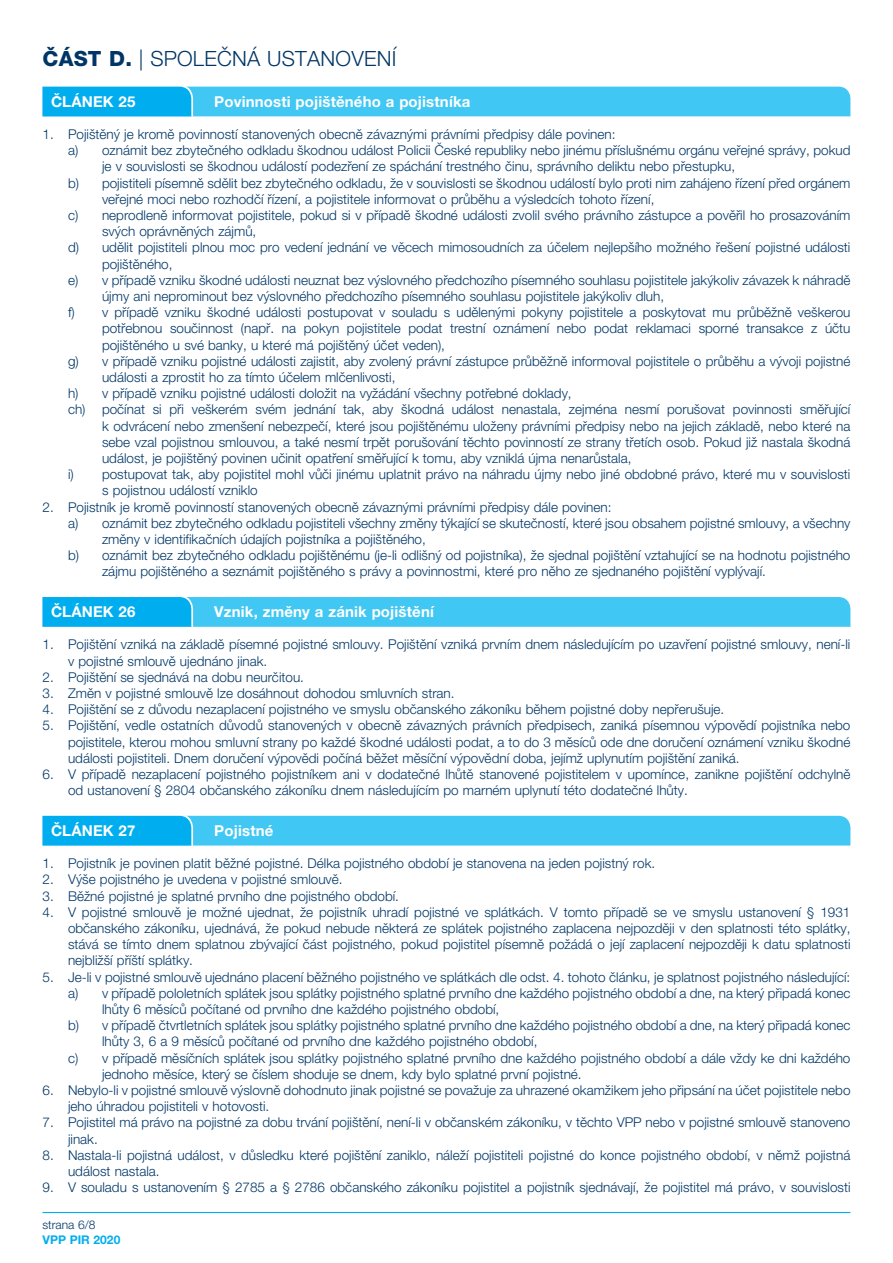
<style>
.page{position:relative;width:893px;height:1263px;background:#fff}
.page>*{position:absolute;margin:0;border:0;box-sizing:border-box;transform-origin:0 0}
.t1{font:300 21px "Helvetica Neue LT Pro";letter-spacing:.01em;color:#003667}
.t2{font:700 15px "Helvetica Neue LT Pro";letter-spacing:.01em;color:#fff}
.t3{font:300 13.5px/16.2px "Helvetica Neue LT Pro";color:#003667}
.t4{font:700 12px "Helvetica Neue LT Pro";color:#00aeef}
.t5{font:300 12px "Helvetica Neue LT Pro";color:#003667}
.s1{font-weight:800}
</style>
<div class="page">
<hr style="left:43px;top:1212px;width:807px;height:1px;background:#00aeef">
<svg style="left:43px;top:86px;width:807px;height:30px;background:#38c3f3"></svg>
<svg style="left:43px;top:597px;width:807px;height:30px;background:#35c2f3"></svg>
<svg style="left:43px;top:815px;width:807px;height:30px;background:#3ac4f3"></svg>
<h1 class="t1" style="left:43px;top:46px;width:355px"><span class="s1">ČÁST D.</span> | SPOLEČNÁ USTANOVENÍ</h1>
<p class="t2" style="left:51px;top:92px;width:86px">ČLÁNEK 25</p>
<p class="t2" style="left:214px;top:92px;width:258px">Povinnosti pojištěného a pojistníka</p>
<p class="t3" style="left:43px;top:126px;width:574px">1. Pojištěný je kromě povinností stanovených obecně závaznými právními předpisy dále povinen:</p>
<p class="t3" style="left:68px;top:142px;width:784px">a) oznámit bez zbytečného odkladu škodnou událost Policii České republiky nebo jinému příslušnému orgánu veřejné správy, pokud</p>
<p class="t3" style="left:102px;top:158px;width:635px">je v souvislosti se škodnou událostí podezření ze spáchání trestného činu, správního deliktu nebo přestupku,</p>
<p class="t3" style="left:68px;top:174px;width:784px">b) pojistiteli písemně sdělit bez zbytečného odkladu, že v souvislosti se škodnou událostí bylo proti nim zahájeno řízení před orgánem</p>
<p class="t3" style="left:102px;top:191px;width:554px">veřejné moci nebo rozhodčí řízení, a pojistitele informovat o průběhu a výsledcích tohoto řízení,</p>
<p class="t3" style="left:68px;top:207px;width:784px">c) neprodleně informovat pojistitele, pokud si v případě škodné události zvolil svého právního zástupce a pověřil ho prosazováním</p>
<p class="t3" style="left:102px;top:223px;width:156px">svých oprávněných zájmů,</p>
<p class="t3" style="left:68px;top:239px;width:784px">d) udělit pojistiteli plnou moc pro vedení jednání ve věcech mimosoudních za účelem nejlepšího možného řešení pojistné události</p>
<p class="t3" style="left:102px;top:255px;width:72px">pojištěného,</p>
<p class="t3" style="left:68px;top:272px;width:784px">e) v případě vzniku škodné události neuznat bez výslovného předchozího písemného souhlasu pojistitele jakýkoliv závazek k náhradě</p>
<p class="t3" style="left:102px;top:288px;width:564px">újmy ani neprominout bez výslovného předchozího písemného souhlasu pojistitele jakýkoliv dluh,</p>
<p class="t3" style="left:68px;top:304px;width:784px">f) v případě vzniku škodné události postupovat v souladu s udělenými pokyny pojistitele a poskytovat mu průběžně veškerou</p>
<p class="t3" style="left:102px;top:320px;width:750px">potřebnou součinnost (např. na pokyn pojistitele podat trestní oznámení nebo podat reklamaci sporné transakce z účtu</p>
<p class="t3" style="left:102px;top:336px;width:344px">pojištěného u své banky, u které má pojištěný účet veden),</p>
<p class="t3" style="left:68px;top:353px;width:784px">g) v případě vzniku pojistné události zajistit, aby zvolený právní zástupce průběžně informoval pojistitele o průběhu a vývoji pojistné</p>
<p class="t3" style="left:102px;top:369px;width:295px">události a zprostit ho za tímto účelem mlčenlivosti,</p>
<p class="t3" style="left:68px;top:385px;width:505px">h) v případě vzniku pojistné události doložit na vyžádání všechny potřebné doklady,</p>
<p class="t3" style="left:68px;top:401px;width:784px">ch) počínat si při veškerém svém jednání tak, aby škodná událost nenastala, zejména nesmí porušovat povinnosti směřující</p>
<p class="t3" style="left:102px;top:417px;width:750px">k odvrácení nebo zmenšení nebezpečí, které jsou pojištěnému uloženy právními předpisy nebo na jejich základě, nebo které na</p>
<p class="t3" style="left:102px;top:434px;width:750px">sebe vzal pojistnou smlouvou, a také nesmí trpět porušování těchto povinností ze strany třetích osob. Pokud již nastala škodná</p>
<p class="t3" style="left:102px;top:450px;width:531px">událost, je pojištěný povinen učinit opatření směřující k tomu, aby vzniklá újma nenarůstala,</p>
<p class="t3" style="left:68px;top:466px;width:784px">i) postupovat tak, aby pojistitel mohl vůči jinému uplatnit právo na náhradu újmy nebo jiné obdobné právo, které mu v souvislosti</p>
<p class="t3" style="left:102px;top:482px;width:157px">s pojistnou událostí vzniklo</p>
<p class="t3" style="left:43px;top:498px;width:570px">2. Pojistník je kromě povinností stanovených obecně závaznými právními předpisy dále povinen:</p>
<p class="t3" style="left:68px;top:515px;width:784px">a) oznámit bez zbytečného odkladu pojistiteli všechny změny týkající se skutečností, které jsou obsahem pojistné smlouvy, a všechny</p>
<p class="t3" style="left:102px;top:531px;width:325px">změny v identifikačních údajích pojistníka a pojištěného,</p>
<p class="t3" style="left:68px;top:547px;width:784px">b) oznámit bez zbytečného odkladu pojištěnému (je-li odlišný od pojistníka), že sjednal pojištění vztahující se na hodnotu pojistného</p>
<p class="t3" style="left:102px;top:563px;width:663px">zájmu pojištěného a seznámit pojištěného s právy a povinnostmi, které pro něho ze sjednaného pojištění vyplývají.</p>
<p class="t2" style="left:51px;top:602px;width:86px">ČLÁNEK 26</p>
<p class="t2" style="left:214px;top:602px;width:221px">Vznik, změny a zánik pojištění</p>
<p class="t3" style="left:68px;top:636px;width:784px;text-indent:-26px">1. Pojištění vzniká na základě písemné pojistné smlouvy. Pojištění vzniká prvním dnem následujícím po uzavření pojistné smlouvy, není-li v pojistné smlouvě ujednáno jinak.</p>
<p class="t3" style="left:43px;top:669px;width:260px">2. Pojištění se sjednává na dobu neurčitou.</p>
<p class="t3" style="left:43px;top:685px;width:411px">3. Změn v pojistné smlouvě lze dosáhnout dohodou smluvních stran.</p>
<p class="t3" style="left:43px;top:701px;width:681px">4. Pojištění se z důvodu nezaplacení pojistného ve smyslu občanského zákoníku během pojistné doby nepřerušuje.</p>
<p class="t3" style="left:68px;top:717px;width:784px;text-align:justify;text-indent:-26px">5. Pojištění, vedle ostatních důvodů stanovených v obecně závazných právních předpisech, zaniká písemnou výpovědí pojistníka nebo pojistitele, kterou mohou smluvní strany po každé škodné události podat, a to do 3 měsíců ode dne doručení oznámení vzniku škodné události pojistiteli. Dnem doručení výpovědi počíná běžet měsíční výpovědní doba, jejímž uplynutím pojištění zaniká.</p>
<p class="t3" style="left:68px;top:766px;width:784px;text-indent:-26px">6. V případě nezaplacení pojistného pojistníkem ani v dodatečné lhůtě stanovené pojistitelem v upomínce, zanikne pojištění odchylně od ustanovení § 2804 občanského zákoníku dnem následujícím po marném uplynutí této dodatečné lhůty.</p>
<p class="t2" style="left:51px;top:821px;width:86px">ČLÁNEK 27</p>
<p class="t2" style="left:214px;top:821px;width:61px">Pojistné</p>
<p class="t3" style="left:43px;top:855px;width:612px">1. Pojistník je povinen platit běžné pojistné. Délka pojistného období je stanovena na jeden pojistný rok.</p>
<p class="t3" style="left:43px;top:871px;width:299px">2. Výše pojistného je uvedena v pojistné smlouvě.</p>
<p class="t3" style="left:43px;top:887px;width:355px">3. Běžné pojistné je splatné prvního dne pojistného období.</p>
<p class="t3" style="left:68px;top:903px;width:784px;text-align:justify;text-indent:-26px">4. V pojistné smlouvě je možné ujednat, že pojistník uhradí pojistné ve splátkách. V tomto případě se ve smyslu ustanovení § 1931 občanského zákoníku, ujednává, že pokud nebude některá ze splátek pojistného zaplacena nejpozději v den splatnosti této splátky, stává se tímto dnem splatnou zbývající část pojistného, pokud pojistitel písemně požádá o její zaplacení nejpozději k datu splatnosti nejbližší příští splátky.</p>
<p class="t3" style="left:43px;top:968px;width:809px">5. Je-li v pojistné smlouvě ujednáno placení běžného pojistného ve splátkách dle odst. 4. tohoto článku, je splatnost pojistného následující:</p>
<p class="t3" style="left:68px;top:984px;width:784px">a) v případě pololetních splátek jsou splátky pojistného splatné prvního dne každého pojistného období a dne, na který připadá konec</p>
<p class="t3" style="left:102px;top:1001px;width:399px">lhůty 6 měsíců počítané od prvního dne každého pojistného období,</p>
<p class="t3" style="left:68px;top:1017px;width:784px">b) v případě čtvrtletních splátek jsou splátky pojistného splatné prvního dne každého pojistného období a dne, na který připadá konec</p>
<p class="t3" style="left:102px;top:1033px;width:437px">lhůty 3, 6 a 9 měsíců počítané od prvního dne každého pojistného období,</p>
<p class="t3" style="left:68px;top:1049px;width:784px">c) v případě měsíčních splátek jsou splátky pojistného splatné prvního dne každého pojistného období a dále vždy ke dni každého</p>
<p class="t3" style="left:102px;top:1065px;width:478px">jednoho měsíce, který se číslem shoduje se dnem, kdy bylo splatné první pojistné.</p>
<p class="t3" style="left:68px;top:1082px;width:784px;text-indent:-26px">6. Nebylo-li v pojistné smlouvě výslovně dohodnuto jinak pojistné se považuje za uhrazené okamžikem jeho připsání na účet pojistitele nebo jeho úhradou pojistiteli v hotovosti.</p>
<p class="t3" style="left:68px;top:1114px;width:784px;text-indent:-26px">7. Pojistitel má právo na pojistné za dobu trvání pojištění, není-li v občanském zákoníku, v těchto VPP nebo v pojistné smlouvě stanoveno jinak.</p>
<p class="t3" style="left:68px;top:1146px;width:784px;text-indent:-26px">8. Nastala-li pojistná událost, v důsledku které pojištění zaniklo, náleží pojistiteli pojistné do konce pojistného období, v němž pojistná událost nastala.</p>
<p class="t3" style="left:43px;top:1179px;width:809px">9. V souladu s ustanovením § 2785 a § 2786 občanského zákoníku pojistitel a pojistník sjednávají, že pojistitel má právo, v souvislosti</p>
<p class="t5" style="left:43px;top:1218px;width:55px">strana 6/8</p>
<p class="t4" style="left:43px;top:1232px;width:79px">VPP PIR 2020</p>
</div>
